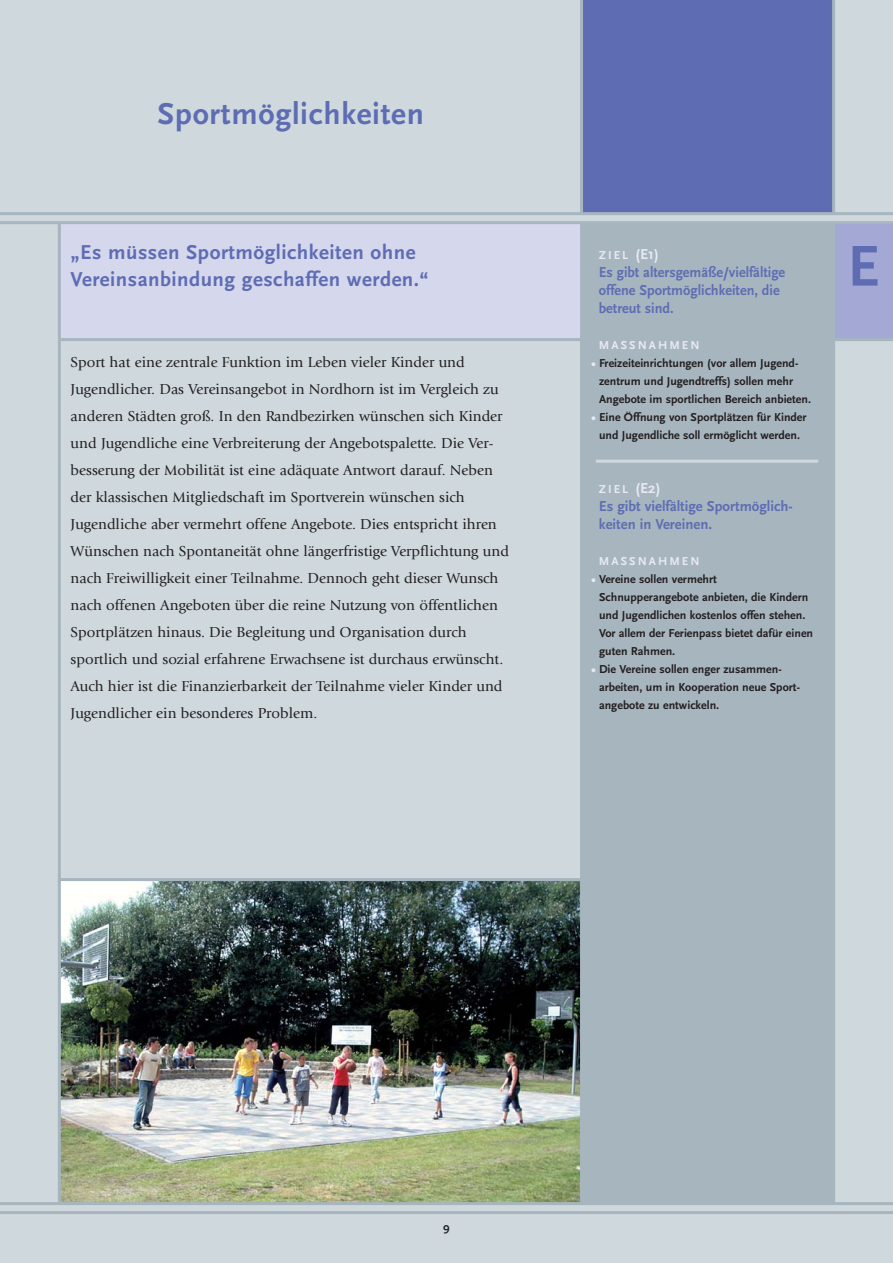
<style>
.page{position:relative;width:893px;height:1263px;background:#fff}
.page>*{position:absolute;margin:0;border:0;box-sizing:border-box;transform-origin:0 0}
.t1{font:700 60px "Scala Sans";color:#5e6db3}
.t2{font:700 31.5px "Scala Sans";letter-spacing:.025em;color:#5e6db3}
.t3{font:700 21px/27px "Scala Sans";letter-spacing:.025em;color:#5e6db3}
.t4{font:15px/27px "Giovanni";color:#231f20}
.t5{font:700 15px/18px "Scala Sans";color:#5e6db3;scale:.95 1}
.t6{font:700 15px/18px "Scala Sans";color:#5e6db3}
.t7{font:700 12px/18px "Scala Sans";color:#231f20}
.t8{font:700 12px "Scala Sans";letter-spacing:.17em;color:#e8e9f5}
.s1{font-size:15px}
.s2{color:#e8e9f5}
</style>
<div class="page">
<div style="left:0;top:0;width:892px;height:1263px;background:#ced8dd"></div>
<div style="left:581px;top:223px;width:252px;height:980px;background:#a7b6be"></div>
<img style="left:61px;top:881px;width:519px;height:321px">
<div style="left:581px;top:0;width:252px;height:214px;background:#5e6db3"></div>
<div style="left:60px;top:223px;width:521px;height:117px;background:#d5d7ec"></div>
<hr style="left:595px;top:460px;width:223px;height:3px;background:#ced8dd">
<div style="left:833px;top:223px;width:59px;height:117px;background:#a4a8d4"></div>
<hr style="left:0;top:212px;width:892px;height:3px;background:#a7b6be">
<hr style="left:0;top:1202px;width:892px;height:3px;background:#a7b6be">
<hr style="left:0;top:1211px;width:892px;height:3px;background:#a7b6be">
<hr style="left:0;top:221px;width:892px;height:3px;background:#a7b6be">
<hr style="left:59px;top:878px;width:522px;height:3px;background:#a7b6be">
<hr style="left:59px;top:338px;width:522px;height:3px;background:#a7b6be">
<hr style="left:832px;top:223px;width:3px;height:980px;background:#a7b6be">
<hr style="left:58px;top:223px;width:3px;height:980px;background:#a7b6be">
<hr style="left:580px;top:0;width:3px;height:214px;background:#a7b6be">
<hr style="left:832px;top:0;width:3px;height:214px;background:#a7b6be">
<hr style="left:580px;top:223px;width:3px;height:980px;background:#a7b6be">
<hr style="left:833px;top:338px;width:59px;height:3px;background:#a7b6be">
<h2 class="t2" style="left:157px;top:101px;width:268px">Sportmöglichkeiten</h2>
<h3 class="t3" style="left:71px;top:240px;width:360px">„Es müssen Sportmöglichkeiten ohne<br>Vereinsanbindung geschaffen werden.“</h3>
<p class="t4" style="left:71px;top:349px;width:440px">Sport hat eine zentrale Funktion im Leben vieler Kinder und Jugendlicher. Das Vereinsangebot in Nordhorn ist im Vergleich zu anderen Städten groß. In den Randbezirken wünschen sich Kinder und Jugendliche eine Verbreiterung der Angebotspalette. Die Ver&shy;besserung der Mobilität ist eine adäquate Antwort darauf. Neben der klassischen Mitgliedschaft im Sportverein wünschen sich Jugendliche aber vermehrt offene Angebote. Dies entspricht ihren Wünschen nach Spontaneität ohne längerfristige Verpflichtung und nach Freiwilligkeit einer Teilnahme. Dennoch geht dieser Wunsch nach offenen Angeboten über die reine Nutzung von öffentlichen Sportplätzen hinaus. Die Begleitung und Organisation durch sportlich und sozial erfahrene Erwachsene ist durchaus erwünscht.<br>Auch hier ist die Finanzierbarkeit der Teilnahme vieler Kinder und Jugendlicher ein besonderes Problem.</p>
<p class="t8" style="left:599px;top:250px;width:61px">ZIEL <span class="s1">(E1)</span></p>
<p class="t5" style="left:599px;top:264px;width:198px">Es gibt altersgemäße/vielfältige offene Sportmöglichkeiten, die betreut sind.</p>
<p class="t8" style="left:599px;top:340px;width:102px">MASSNAHMEN</p>
<p class="t7" style="left:599px;top:355px;width:213px;text-indent:-8px"><span class="s2">•</span> Freizeiteinrichtungen (vor allem Jugend&shy;zentrum und Jugendtreffs) sollen mehr<br>Angebote im sportlichen Bereich anbieten.</p>
<p class="t7" style="left:591px;top:409px;width:216px;text-align:center"><span class="s2">•</span> Eine Öffnung von Sportplätzen für Kinder und Jugendliche soll ermöglicht werden.</p>
<p class="t8" style="left:599px;top:484px;width:63px">ZIEL <span class="s1">(E2)</span></p>
<p class="t6" style="left:599px;top:498px;width:195px">Es gibt vielfältige Sportmöglich&shy;keiten in Vereinen.</p>
<p class="t8" style="left:599px;top:556px;width:102px">MASSNAHMEN</p>
<p class="t7" style="left:599px;top:571px;width:215px;text-indent:-8px"><span class="s2">•</span> Vereine sollen vermehrt Schnupperangebote anbieten, die Kindern und Jugendlichen kostenlos offen stehen.<br>Vor allem der Ferienpass bietet dafür einen guten Rahmen.</p>
<p class="t7" style="left:599px;top:661px;width:202px;text-indent:-8px"><span class="s2">•</span> Die Vereine sollen enger zusammen&shy;arbeiten, um in Kooperation neue Sport&shy;angebote zu entwickeln.</p>
<h1 class="t1" style="left:847px;top:242px;width:34px">E</h1>
<p class="t7" style="left:443px;top:1219px;width:8px">9</p>
</div>
